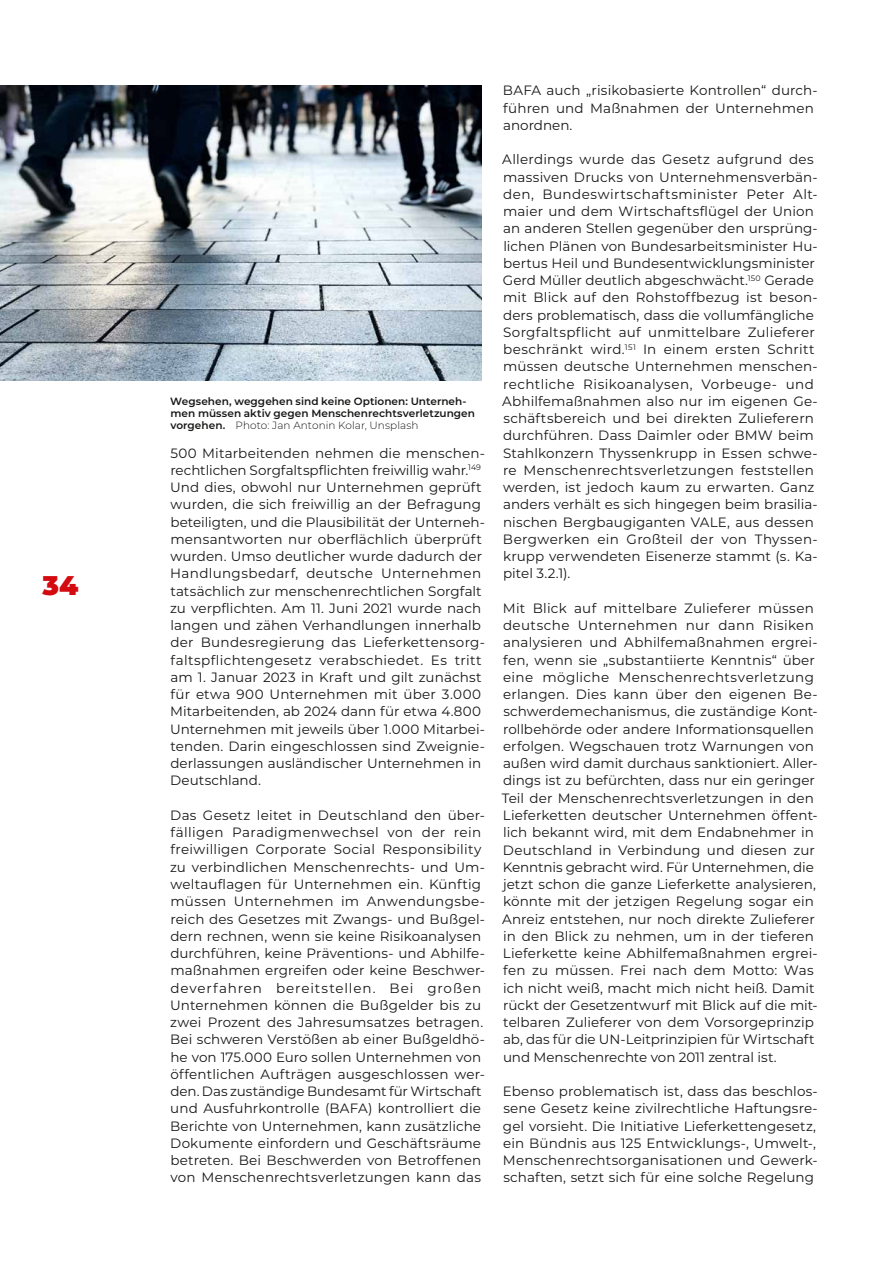
<style>
.page{position:relative;width:893px;height:1263px;background:#fff}
.page>*{position:absolute;margin:0;border:0;box-sizing:border-box;transform-origin:0 0}
.t1{font:900 27px "Montserrat";color:#d40a11}
.t2{font:13.5px/17.2px "Montserrat";letter-spacing:.01em;color:#181716}
.t3{font:600 10.5px/12px "Montserrat";letter-spacing:.005em;color:#181716}
.s1{font-weight:300}
</style>
<div class="page">
<img style="left:0;top:86px;width:482px;height:295px">
<h1 class="t1" style="left:43px;top:565px;width:37px">34</h1>
<p class="t3" style="left:170px;top:395px;width:306px">Wegsehen, weggehen sind keine Optionen: Unterneh&shy;men müssen aktiv gegen Menschenrechtsverletzungen vorgehen. <span class="s1">Photo: Jan Antonin Kolar, Unsplash</span></p>
<p class="t2" style="left:170px;top:444px;width:317px">500 Mitarbeitenden nehmen die menschen&shy;rechtlichen Sorgfaltspflichten freiwillig wahr.<sup>149<br></sup>Und dies, obwohl nur Unternehmen geprüft wurden, die sich freiwillig an der Befragung beteiligten, und die Plausibilität der Unterneh&shy;mensantworten nur oberflächlich überprüft wurden. Umso deutlicher wurde dadurch der Handlungsbedarf, deutsche Unternehmen tatsächlich zur menschenrechtlichen Sorgfalt zu verpflichten. Am 11. Juni 2021 wurde nach langen und zähen Verhandlungen innerhalb der Bundesregierung das Lieferkettensorg&shy;faltspflichtengesetz verabschiedet. Es tritt am 1. Januar 2023 in Kraft und gilt zunächst für etwa 900 Unternehmen mit über 3.000<br>Mitarbeitenden, ab 2024 dann für etwa 4.800<br>Unternehmen mit jeweils über 1.000 Mitarbei&shy;tenden. Darin eingeschlossen sind Zweignie&shy;derlassungen ausländischer Unternehmen in Deutschland.</p>
<p class="t2" style="left:170px;top:806px;width:316px">Das Gesetz leitet in Deutschland den über&shy;fälligen Paradigmenwechsel von der rein freiwilligen Corporate Social Responsibility zu verbindlichen Menschenrechts- und Um&shy;weltauflagen für Unternehmen ein. Künftig müssen Unternehmen im Anwendungsbe&shy;reich des Gesetzes mit Zwangs- und Bußgel&shy;dern rechnen, wenn sie keine Risikoanalysen durchführen, keine Präventions- und Abhilfe&shy;maßnahmen ergreifen oder keine Beschwer&shy;deverfahren bereitstellen. Bei großen Unternehmen können die Bußgelder bis zu zwei Prozent des Jahresumsatzes betragen.<br>Bei schweren Verstößen ab einer Bußgeldhö&shy;he von 175.000 Euro sollen Unternehmen von öffentlichen Aufträgen ausgeschlossen wer&shy;den. Das zuständige Bundesamt für Wirtschaft und Ausfuhrkontrolle (BAFA) kontrolliert die Berichte von Unternehmen, kann zusätzliche Dokumente einfordern und Geschäftsräume betreten. Bei Beschwerden von Betroffenen von Menschenrechtsverletzungen kann das</p>
<p class="t2" style="left:503px;top:81px;width:316px">BAFA auch „risikobasierte Kontrollen“ durch&shy;führen und Maßnahmen der Unternehmen anordnen.</p>
<p class="t2" style="left:502px;top:150px;width:317px">Allerdings wurde das Gesetz aufgrund des massiven Drucks von Unternehmensverbän&shy;den, Bundeswirtschaftsminister Peter Alt&shy;maier und dem Wirtschaftsflügel der Union an anderen Stellen gegenüber den ursprüng&shy;lichen Plänen von Bundesarbeitsminister Hu&shy;bertus Heil und Bundesentwicklungsminister Gerd Müller deutlich abgeschwächt.<sup>150</sup> Gerade mit Blick auf den Rohstoffbezug ist beson&shy;ders problematisch, dass die vollumfängliche Sorgfaltspflicht auf unmittelbare Zulieferer beschränkt wird.<sup>151</sup> In einem ersten Schritt müssen deutsche Unternehmen menschen&shy;rechtliche Risikoanalysen, Vorbeuge- und Abhilfemaßnahmen also nur im eigenen Ge&shy;schäftsbereich und bei direkten Zulieferern durchführen. Dass Daimler oder BMW beim Stahlkonzern Thyssenkrupp in Essen schwe&shy;re Menschenrechtsverletzungen feststellen werden, ist jedoch kaum zu erwarten. Ganz anders verhält es sich hingegen beim brasilia&shy;nischen Bergbaugiganten VALE, aus dessen Bergwerken ein Großteil der von Thyssen&shy;krupp verwendeten Eisenerze stammt (s. Ka&shy;pitel 3.2.1).</p>
<p class="t2" style="left:502px;top:599px;width:317px">Mit Blick auf mittelbare Zulieferer müssen deutsche Unternehmen nur dann Risiken analysieren und Abhilfemaßnahmen ergrei&shy;fen, wenn sie „substantiierte Kenntnis“ über eine mögliche Menschenrechtsverletzung erlangen. Dies kann über den eigenen Be&shy;schwerdemechanismus, die zuständige Kont&shy;rollbehörde oder andere Informationsquellen erfolgen. Wegschauen trotz Warnungen von außen wird damit durchaus sanktioniert. Aller&shy;dings ist zu befürchten, dass nur ein geringer Teil der Menschenrechtsverletzungen in den Lieferketten deutscher Unternehmen öffent&shy;lich bekannt wird, mit dem Endabnehmer in Deutschland in Verbindung und diesen zur Kenntnis gebracht wird. Für Unternehmen, die jetzt schon die ganze Lieferkette analysieren, könnte mit der jetzigen Regelung sogar ein Anreiz entstehen, nur noch direkte Zulieferer in den Blick zu nehmen, um in der tieferen Lieferkette keine Abhilfemaßnahmen ergrei&shy;fen zu müssen. Frei nach dem Motto: Was ich nicht weiß, macht mich nicht heiß. Damit rückt der Gesetzentwurf mit Blick auf die mit&shy;telbaren Zulieferer von dem Vorsorgeprinzip ab, das für die UN-Leitprinzipien für Wirtschaft und Menschenrechte von 2011 zentral ist.</p>
<p class="t2" style="left:503px;top:1082px;width:316px">Ebenso problematisch ist, dass das beschlos&shy;sene Gesetz keine zivilrechtliche Haftungsre&shy;gel vorsieht. Die Initiative Lieferkettengesetz, ein Bündnis aus 125 Entwicklungs-, Umwelt-, Menschenrechtsorganisationen und Gewerk&shy;schaften, setzt sich für eine solche Regelung</p>
</div>
